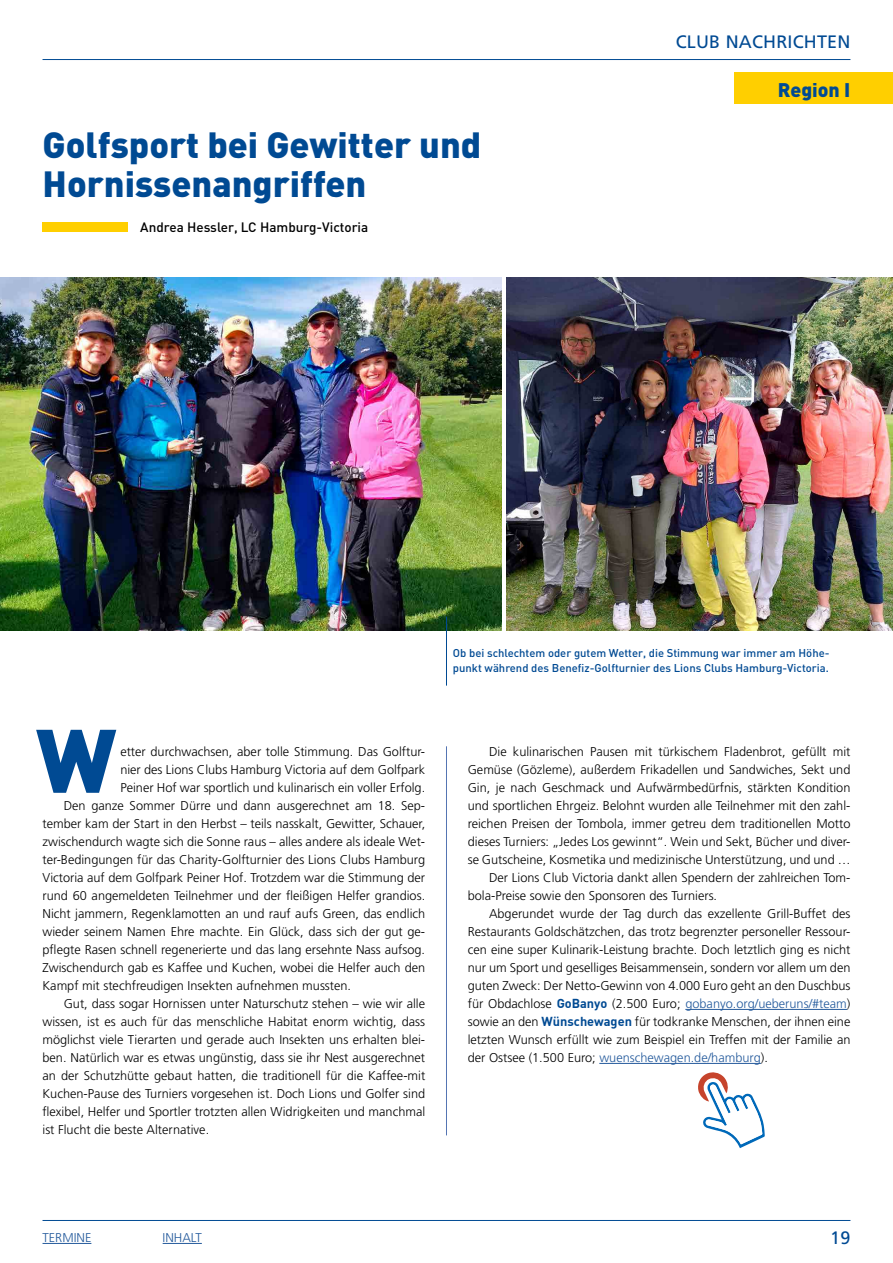
<style>
.page{position:relative;width:893px;height:1263px;background:#fff}
.page>*{position:absolute;margin:0;border:0;box-sizing:border-box;transform-origin:0 0}
.t1{font:900 88.5px "DIN";color:#004a93}
.t2{font:900 36px "DIN";color:#004a93}
.t3{font:900 19.5px "DIN";color:#004a93}
.t4{font:18px "Frutiger";letter-spacing:.01em;color:#004a93}
.Subline{font:500 13.5px "DIN";color:#000}
.Copy{font:300 12.75px/18px "Frutiger";color:#000;text-align:justify}
.Copy_ohne_Einzug{font:300 12.75px/18px "Frutiger";color:#000;text-align:justify}
.Copy-2{font:300 12.75px "Frutiger";color:#245a9c}
.BU{font:500 11.25px/15px "DIN";color:#004a93}
.s1{font-family:"DIN";font-weight:700;color:#004a93}
.s2{color:#245a9c}
</style>
<div class="page">
<hr style="left:43px;top:59px;width:807px;height:1px;background:#004a93">
<hr style="left:43px;top:1220px;width:807px;height:1px;background:#004a93">
<div style="left:734px;top:72px;width:159px;height:32px;background:#ffcf00"></div>
<img style="left:0;top:278px;width:502px;height:353px">
<hr style="left:446px;top:617px;width:1px;height:69px;background:#004a93">
<div style="left:43px;top:223px;width:85px;height:9px;background:#ffcf00"></div>
<hr style="left:685px;top:1009px;width:162px;height:1px;background:#245a9c">
<hr style="left:599px;top:1063px;width:162px;height:1px;background:#245a9c">
<hr style="left:446px;top:746px;width:1px;height:389px;background:#5575b3">
<hr style="left:163px;top:1243px;width:39px;height:1px;background:#245a9c">
<img style="left:506px;top:278px;width:387px;height:353px">
<svg style="left:698px;top:1072px;width:67px;height:76px"></svg>
<hr style="left:43px;top:1243px;width:48px;height:1px;background:#245a9c">
<h3 class="t4" style="left:676px;top:31px;width:176px">CLUB NACHRICHTEN</h3>
<h1 class="t2" style="left:43px;top:121px;width:440px">Golfsport bei Gewitter und</h1>
<h1 class="t2" style="left:43px;top:160px;width:325px">Hornissenangriffen</h1>
<p class="Subline" style="left:140px;top:219px;width:229px">Andrea Hessler, LC Hamburg-Victoria</p>
<h1 class="t3" style="left:778px;top:77px;width:74px">Region I</h1>
<h1 class="t1" style="left:36px;top:701px;width:82px">W</h1>
<p class="Copy_ohne_Einzug" style="left:120px;top:743px;width:306px">etter durchwachsen, aber tolle Stimmung. Das Golftur&shy;nier des Lions Clubs Hamburg Victoria auf dem Golfpark Peiner Hof war sportlich und kulinarisch ein voller Erfolg.</p>
<p class="Copy" style="left:43px;top:797px;width:384px;text-indent:21px">Den ganze Sommer Dürre und dann ausgerechnet am 18. Sep&shy;tember kam der Start in den Herbst – teils nasskalt, Gewitter, Schauer, zwischendurch wagte sich die Sonne raus – alles andere als ideale Wet&shy;ter-Bedingungen für das Charity-Golfturnier des Lions Clubs Hamburg Victoria auf dem Golfpark Peiner Hof. Trotzdem war die Stimmung der rund 60 angemeldeten Teilnehmer und der fleißigen Helfer grandios.<br>Nicht jammern, Regenklamotten an und rauf aufs Green, das endlich wieder seinem Namen Ehre machte. Ein Glück, dass sich der gut ge&shy;pflegte Rasen schnell regenerierte und das lang ersehnte Nass aufsog.<br>Zwischendurch gab es Kaffee und Kuchen, wobei die Helfer auch den Kampf mit stechfreudigen Insekten aufnehmen mussten.</p>
<p class="Copy" style="left:43px;top:995px;width:384px;text-indent:21px">Gut, dass sogar Hornissen unter Naturschutz stehen – wie wir alle wissen, ist es auch für das menschliche Habitat enorm wichtig, dass möglichst viele Tierarten und gerade auch Insekten uns erhalten blei&shy;ben. Natürlich war es etwas ungünstig, dass sie ihr Nest ausgerechnet an der Schutzhütte gebaut hatten, die traditionell für die Kaffee-mit Kuchen-Pause des Turniers vorgesehen ist. Doch Lions und Golfer sind flexibel, Helfer und Sportler trotzten allen Widrigkeiten und manchmal ist Flucht die beste Alternative.</p>
<p class="BU" style="left:453px;top:645px;width:378px">Ob bei schlechtem oder gutem Wetter, die Stimmung war immer am Höhe&shy;punkt während des Benefiz-Golfturnier des Lions Clubs Hamburg-Victoria.</p>
<p class="Copy" style="left:468px;top:743px;width:384px;text-indent:21px">Die kulinarischen Pausen mit türkischem Fladenbrot, gefüllt mit Gemüse (Gözleme), außerdem Frikadellen und Sandwiches, Sekt und Gin, je nach Geschmack und Aufwärmbedürfnis, stärkten Kondition und sportlichen Ehrgeiz. Belohnt wurden alle Teilnehmer mit den zahl&shy;reichen Preisen der Tombola, immer getreu dem traditionellen Motto dieses Turniers: „Jedes Los gewinnt“. Wein und Sekt, Bücher und diver&shy;se Gutscheine, Kosmetika und medizinische Unterstützung, und und …</p>
<p class="Copy" style="left:468px;top:869px;width:384px;text-indent:21px">Der Lions Club Victoria dankt allen Spendern der zahlreichen Tom&shy;bola-Preise sowie den Sponsoren des Turniers.</p>
<p class="Copy" style="left:468px;top:905px;width:384px;text-indent:21px">Abgerundet wurde der Tag durch das exzellente Grill-Buffet des Restaurants Goldschätzchen, das trotz begrenzter personeller Ressour&shy;cen eine super Kulinarik-Leistung brachte. Doch letztlich ging es nicht nur um Sport und geselliges Beisammensein, sondern vor allem um den guten Zweck: Der Netto-Gewinn von 4.000 Euro geht an den Duschbus für Obdachlose <span class="s1">GoBanyo</span> (2.500 Euro; <span class="s2">gobanyo.org/ueberuns/#team</span>) sowie an den <span class="s1">Wünschewagen</span> für todkranke Menschen, der ihnen eine letzten Wunsch erfüllt wie zum Beispiel ein Treffen mit der Familie an der Ostsee (1.500 Euro; <span class="s2">wuenschewagen.de/hamburg</span>).</p>
<p class="Copy-2" style="left:43px;top:1230px;width:50px">TERMINE</p>
<p class="Copy-2" style="left:163px;top:1230px;width:41px">INHALT</p>
<h3 class="t4" style="left:830px;top:1227px;width:22px">19</h3>
</div>
